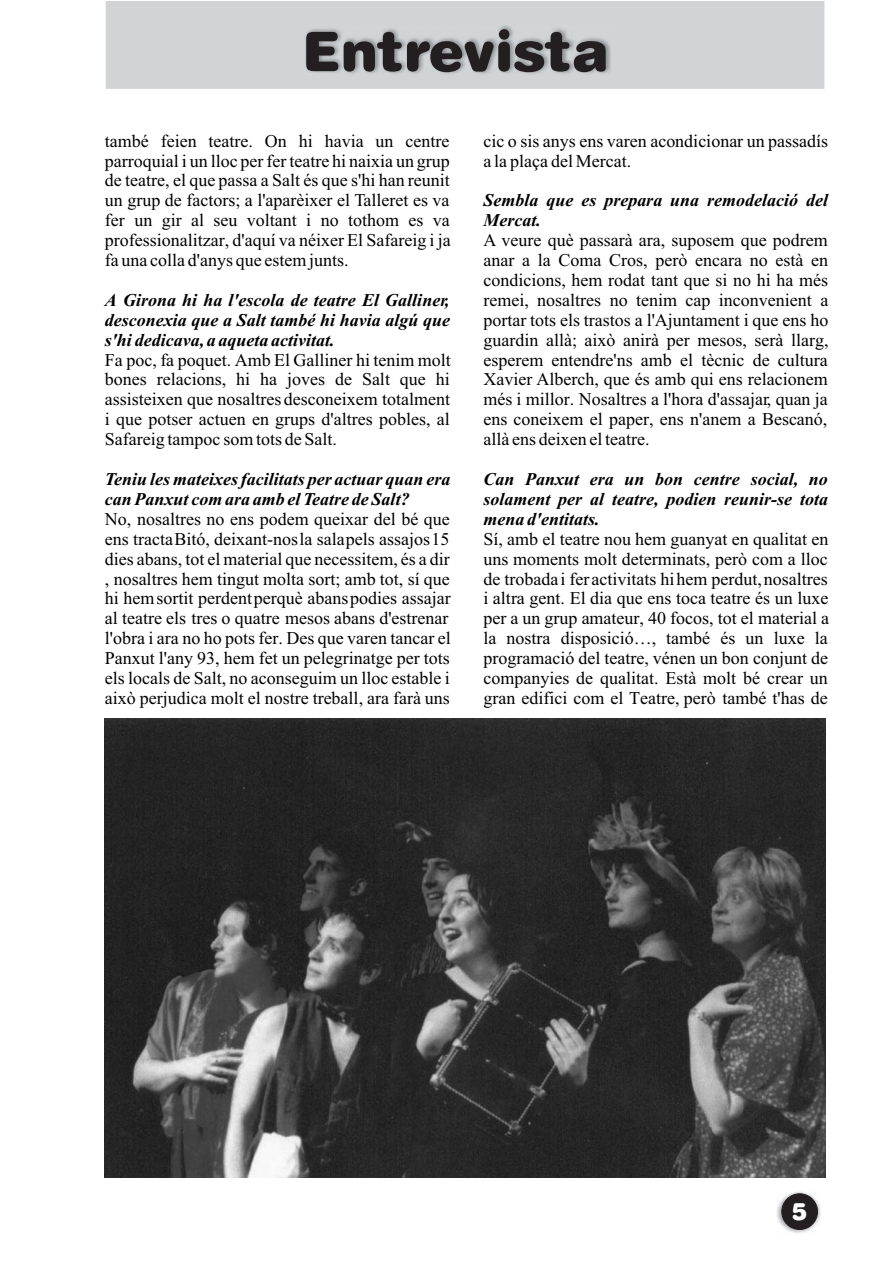
<style>
.page{position:relative;width:893px;height:1263px;background:#fff}
.page>*{position:absolute;margin:0;border:0;box-sizing:border-box;transform-origin:0 0}
.t1{font:54.6px "Swis 721 Blk Rnd BT";color:#231f20}
.t2{font:24px "Swis 721 Blk Rnd BT";color:#fff}
.t3{font:18px/20px "Times New Roman";color:#000}
.t4{font:italic 700 18px "Times New Roman";color:#000}
</style>
<div class="page">
<div style="left:106px;top:2px;width:718px;height:86px;background:#d1d3d4"></div>
<img style="left:301px;top:25px;width:310px;height:50px">
<img style="left:777px;top:1192px;width:43px;height:41px">
<div style="left:781px;top:1194px;width:36px;height:36px;background:#231f20;border:1px solid #231f20;border-radius:50%"></div>
<img style="left:105px;top:718px;width:720px;height:460px">
<h1 class="t1" style="left:302px;top:31px;width:308px">Entrevista</h1>
<p class="t3" style="left:105px;top:132px;width:346px">també feien teatre. On hi havia un centre</p>
<p class="t3" style="left:483px;top:132px;width:346px">cic o sis anys ens varen acondicionar un passadís</p>
<p class="t3" style="left:105px;top:152px;width:346px">parroquial i un lloc per fer teatre hi naixia un grup</p>
<p class="t3" style="left:483px;top:152px;width:149px">a la plaça del Mercat.</p>
<p class="t3" style="left:105px;top:172px;width:346px">de teatre, el que passa a Salt és que s'hi han reunit un grup de factors; a l'aparèixer el Talleret es va</p>
<p class="t4" style="left:483px;top:194px;width:346px">Sembla que es prepara una remodelació del</p>
<p class="t3" style="left:105px;top:212px;width:346px">fer un gir al seu voltant i no tothom es va</p>
<p class="t4" style="left:483px;top:214px;width:59px">Mercat.</p>
<p class="t3" style="left:105px;top:232px;width:347px">professionalitzar, d'aquí va néixer El Safareig i ja</p>
<p class="t3" style="left:483px;top:232px;width:346px">A veure què passarà ara, suposem que podrem</p>
<p class="t3" style="left:105px;top:252px;width:245px">fa una colla d'anys que estem junts.</p>
<p class="t3" style="left:483px;top:252px;width:346px">anar a la Coma Cros, però encara no està en condicions, hem rodat tant que si no hi ha més</p>
<p class="t4" style="left:105px;top:294px;width:346px">A Girona hi ha l'escola de teatre El Galliner,</p>
<p class="t3" style="left:483px;top:292px;width:346px">remei, nosaltres no tenim cap inconvenient a</p>
<p class="t4" style="left:105px;top:314px;width:346px">desconexia que a Salt també hi havia algú que</p>
<p class="t3" style="left:483px;top:312px;width:346px">portar tots els trastos a l'Ajuntament i que ens ho</p>
<p class="t4" style="left:105px;top:334px;width:231px">s'hi dedicava, a aqueta activitat.</p>
<p class="t3" style="left:483px;top:331px;width:347px">guardin allà; això anirà per mesos, serà llarg,</p>
<p class="t3" style="left:105px;top:351px;width:347px">Fa poc, fa poquet. Amb El Galliner hi tenim molt</p>
<p class="t3" style="left:483px;top:351px;width:346px">esperem entendre'ns amb el tècnic de cultura</p>
<p class="t3" style="left:105px;top:371px;width:346px">bones relacions, hi ha joves de Salt que hi</p>
<p class="t3" style="left:483px;top:371px;width:346px">Xavier Alberch, que és amb qui ens relacionem</p>
<p class="t3" style="left:105px;top:391px;width:347px">assisteixen que nosaltres desconeixem totalment</p>
<p class="t3" style="left:483px;top:391px;width:346px">més i millor. Nosaltres a l'hora d'assajar, quan ja</p>
<p class="t3" style="left:105px;top:411px;width:346px">i que potser actuen en grups d'altres pobles, al</p>
<p class="t3" style="left:483px;top:411px;width:345px">ens coneixem el paper, ens n'anem a Bescanó,</p>
<p class="t3" style="left:105px;top:431px;width:233px">Safareig tampoc som tots de Salt.</p>
<p class="t3" style="left:483px;top:431px;width:168px">allà ens deixen el teatre.</p>
<p class="t4" style="left:105px;top:473px;width:347px">Teniu les mateixes facilitats per actuar quan era</p>
<p class="t4" style="left:483px;top:473px;width:346px">Can Panxut era un bon centre social, no</p>
<p class="t4" style="left:105px;top:493px;width:306px">can Panxut com ara amb el Teatre de Salt?</p>
<p class="t4" style="left:483px;top:493px;width:346px">solament per al teatre, podien reunir-se tota</p>
<p class="t3" style="left:105px;top:511px;width:346px">No, nosaltres no ens podem queixar del bé que</p>
<p class="t4" style="left:483px;top:513px;width:118px">mena d'entitats.</p>
<p class="t3" style="left:105px;top:530px;width:346px">ens tracta Bitó, deixant-nos la sala pels assajos 15</p>
<p class="t3" style="left:483px;top:530px;width:346px">Sí, amb el teatre nou hem guanyat en qualitat en</p>
<p class="t3" style="left:105px;top:550px;width:346px">dies abans, tot el material que necessitem, és a dir</p>
<p class="t3" style="left:483px;top:550px;width:346px">uns moments molt determinats, però com a lloc</p>
<p class="t3" style="left:105px;top:570px;width:346px">, nosaltres hem tingut molta sort; amb tot, sí que</p>
<p class="t3" style="left:483px;top:570px;width:346px">de trobada i fer activitats hi hem perdut, nosaltres</p>
<p class="t3" style="left:105px;top:590px;width:347px">hi hem sortit perdent perquè abans podies assajar</p>
<p class="t3" style="left:483px;top:590px;width:346px">i altra gent. El dia que ens toca teatre és un luxe</p>
<p class="t3" style="left:105px;top:610px;width:345px">al teatre els tres o quatre mesos abans d'estrenar</p>
<p class="t3" style="left:483px;top:610px;width:347px">per a un grup amateur, 40 focos, tot el material a</p>
<p class="t3" style="left:105px;top:630px;width:347px">l'obra i ara no ho pots fer. Des que varen tancar el</p>
<p class="t3" style="left:483px;top:630px;width:346px">la nostra disposició…, també és un luxe la</p>
<p class="t3" style="left:105px;top:650px;width:346px">Panxut l'any 93, hem fet un pelegrinatge per tots</p>
<p class="t3" style="left:483px;top:650px;width:346px">programació del teatre, vénen un bon conjunt de</p>
<p class="t3" style="left:105px;top:670px;width:346px">els locals de Salt, no aconseguim un lloc estable i</p>
<p class="t3" style="left:483px;top:670px;width:346px">companyies de qualitat. Està molt bé crear un</p>
<p class="t3" style="left:105px;top:690px;width:346px">això perjudica molt el nostre treball, ara farà uns</p>
<p class="t3" style="left:483px;top:690px;width:346px">gran edifici com el Teatre, però també t'has de</p>
<h2 class="t2" style="left:791px;top:1202px;width:17px">5</h2>
</div>
